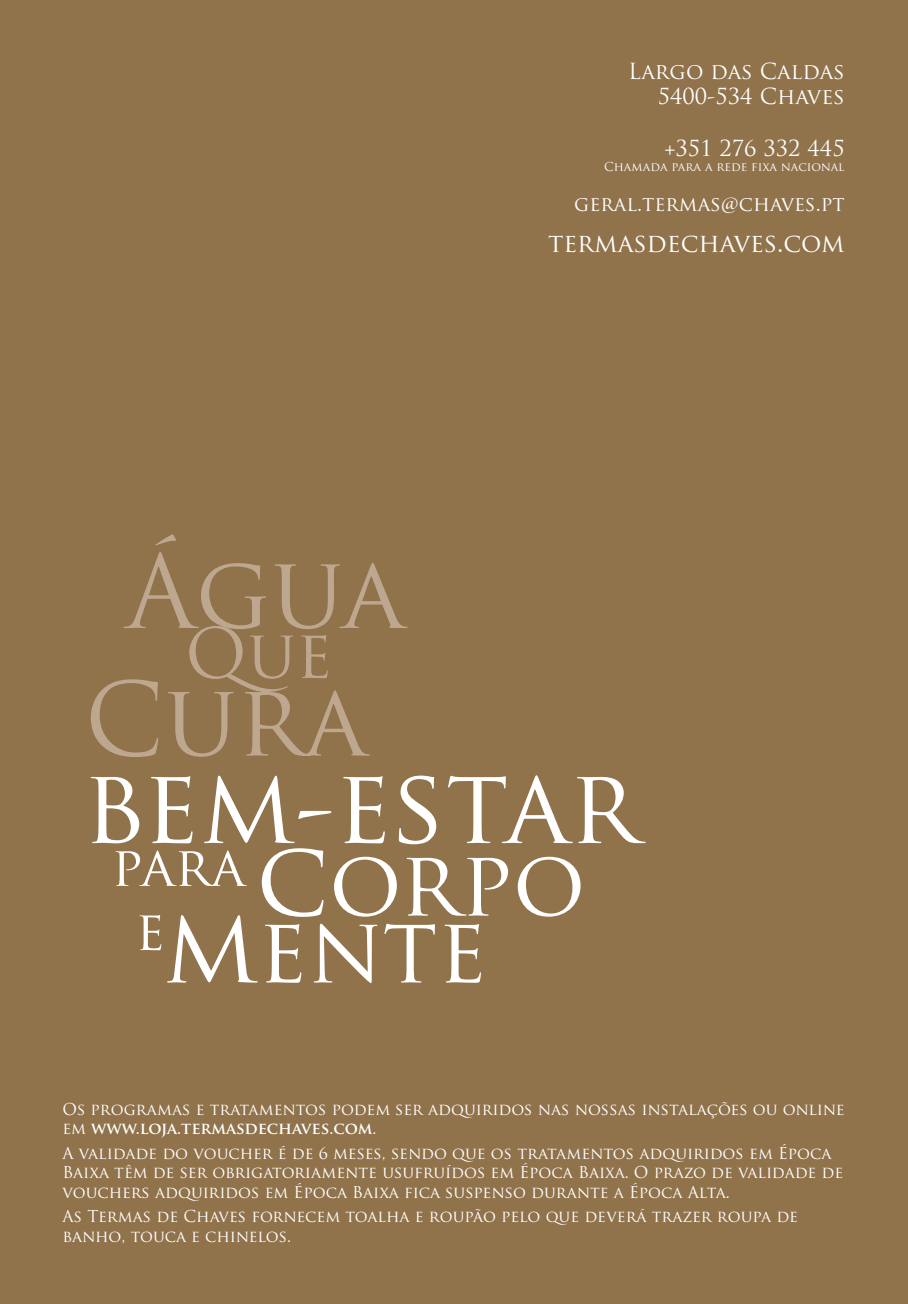
<style>
.page{position:relative;width:908px;height:1304px;background:#fff}
.page>*{position:absolute;margin:0;border:0;box-sizing:border-box;transform-origin:0 0}
.t1{font:25.2px "Trajan Pro";color:#fff}
.t2{font:21.6px "Trajan Pro";color:#fff}
.t3{font:20px "Trajan Pro";color:#fff}
.t4{font:16px/19.2px "Trajan Pro";color:#fff}
.t5{font:12px "Trajan Pro";color:#fff}
.s1{font-weight:700}
</style>
<div class="page">
<div style="left:0;top:0;width:907px;height:1304px;background:#90724b"></div>
<svg style="left:91px;top:534px;width:316px;height:223px"></svg>
<svg style="left:91px;top:775px;width:554px;height:208px"></svg>
<p class="t2" style="left:628px;top:57px;width:218px">Largo das Caldas</p>
<p class="t2" style="left:657px;top:83px;width:188px">5400-534 Chaves</p>
<p class="t2" style="left:664px;top:135px;width:182px">+351 276 332 445</p>
<p class="t5" style="left:603px;top:159px;width:242px">Chamada para a rede fixa nacional</p>
<p class="t3" style="left:574px;top:191px;width:272px">geral.termas@chaves.pt</p>
<p class="t1" style="left:548px;top:227px;width:298px">termasdechaves.com</p>
<p class="t4" style="left:62px;top:1100px;width:783px">Os programas e tratamentos podem ser adquiridos nas nossas instalações ou online em <span class="s1">WWW.LOJA.TERMASDECHAVES.COM</span>.</p>
<p class="t4" style="left:62px;top:1144px;width:782px">A validade do voucher é de 6 meses, sendo que os tratamentos adquiridos em Época<br>Baixa têm de ser obrigatoriamente usufruídos em Época Baixa. O prazo de validade de vouchers adquiridos em Época Baixa fica suspenso durante a Época Alta.</p>
<p class="t4" style="left:62px;top:1207px;width:736px">As Termas de Chaves fornecem toalha e roupão pelo que deverá trazer roupa de banho, touca e chinelos.</p>
</div>
